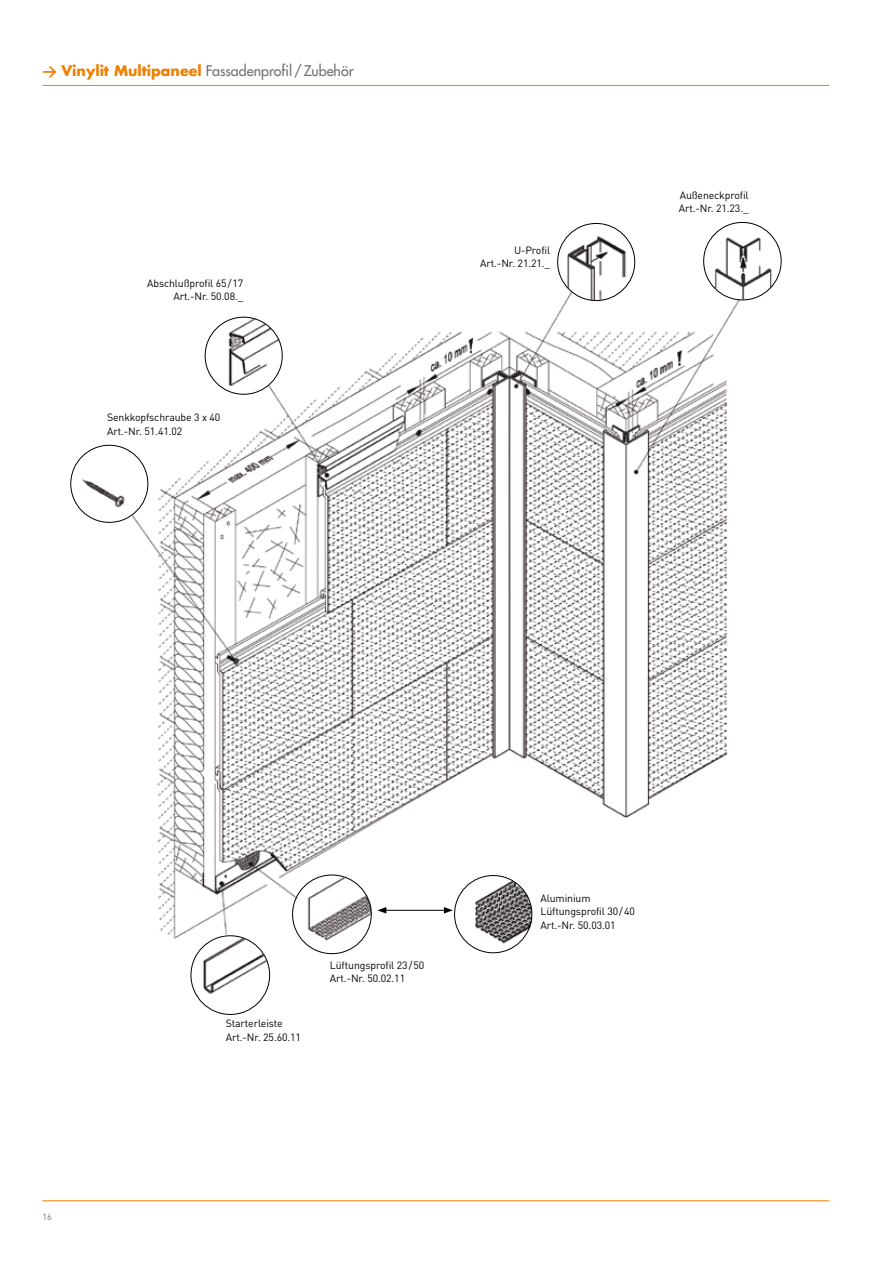
<style>
.page{position:relative;width:893px;height:1263px;background:#fff}
.page>*{position:absolute;margin:0;border:0;box-sizing:border-box;transform-origin:0 0}
.t1{font:500 14.25px "Futura LT Pro";color:#707172}
.t2{font:10.5px/13.5px "DIN Pro";letter-spacing:-.01em;color:#000}
.t3{font:9px "DIN Pro";color:#707172}
.s1{font-family:"DIN Pro";font-weight:700;color:#ee7f00}
.s2{font-weight:700;color:#ee7f00}
</style>
<div class="page">
<hr style="left:43px;top:85px;width:786px;height:1px;background:#ee7f00">
<hr style="left:43px;top:1200px;width:786px;height:1px;background:#ee7f00">
<img style="left:70px;top:221px;width:712px;height:792px">
<div style="left:105px;top:413px;width:121px;height:27px;background:#fff"></div>
<div style="left:122px;top:279px;width:121px;height:26px;background:#fff"></div>
<div style="left:428px;top:246px;width:122px;height:26px;background:#fff"></div>
<hr style="left:384px;top:910px;width:62px;height:1px;background:#000">
<svg style="left:444px;top:907px;width:9px;height:6px"></svg>
<svg style="left:377px;top:907px;width:9px;height:6px"></svg>
<div style="left:292px;top:875px;width:79px;height:79px;border:1px solid #000;border-radius:50%"></div>
<div style="left:454px;top:875px;width:78px;height:78px;border:1px solid #000;border-radius:50%"></div>
<div style="left:703px;top:222px;width:78px;height:78px;border:1px solid #000;border-radius:50%"></div>
<div style="left:557px;top:223px;width:78px;height:78px;border:1px solid #000;border-radius:50%"></div>
<div style="left:205px;top:317px;width:77px;height:77px;border:1px solid #000;border-radius:50%"></div>
<div style="left:71px;top:445px;width:77px;height:77px;border:1px solid #000;border-radius:50%"></div>
<div style="left:191px;top:935px;width:79px;height:79px;border:1px solid #000;border-radius:50%"></div>
<h1 class="t1" style="left:43px;top:60px;width:313px"><span class="s1">→</span> <span class="s2">Vinylit Multipaneel</span> Fassadenprofil/Zubehör</h1>
<p class="t2" style="left:147px;top:275px;width:98px;text-align:right">Abschlußprofil 65/17<br>Art.-Nr. 50.08._</p>
<p class="t2" style="left:107px;top:410px;width:115px">Senkkopfschraube 3 x 40<br>Art.-Nr. 51.41.02</p>
<p class="t2" style="left:480px;top:242px;width:72px;text-align:right">U-Profil<br>Art.-Nr. 21.21._</p>
<p class="t2" style="left:679px;top:187px;width:72px">Außeneckprofil<br>Art.-Nr. 21.23._</p>
<p class="t3" style="left:43px;top:1209px;width:11px">16</p>
<p class="t2" style="left:226px;top:1016px;width:77px">Starterleiste<br>Art.-Nr. 25.60.11</p>
<p class="t2" style="left:330px;top:957px;width:96px">Lüftungsprofil 23/50<br>Art.-Nr. 50.02.11</p>
<p class="t2" style="left:540px;top:890px;width:96px">Aluminium<br>Lüftungsprofil 30/40<br>Art.-Nr. 50.03.01</p>
</div>
